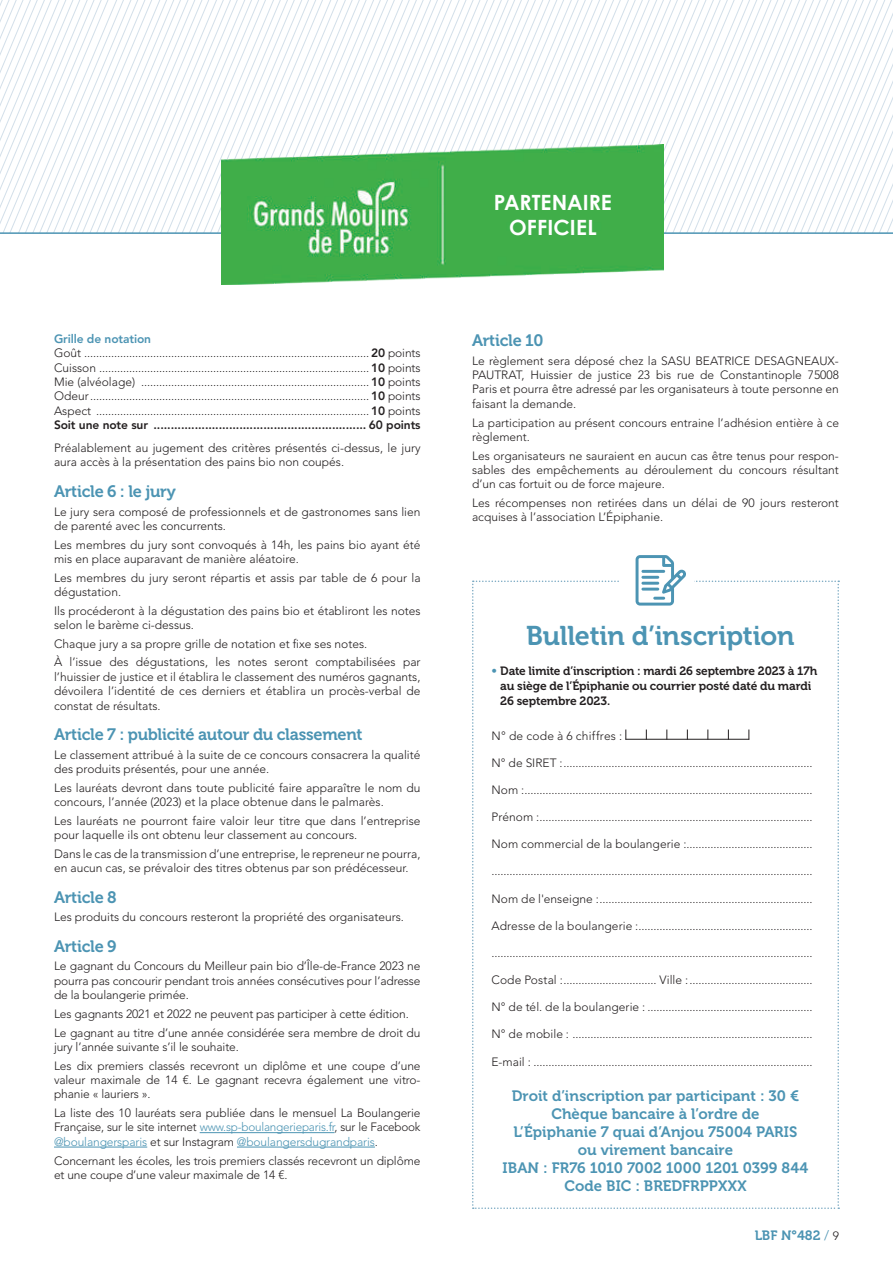
<style>
.page{position:relative;width:893px;height:1263px;background:#fff}
.page>*{position:absolute;margin:0;border:0;box-sizing:border-box;transform-origin:0 0}
.t1{font:27px "Museo 700";letter-spacing:-.005em;color:#4c94b3}
.t2{font:700 21px/25.2px "Century Gothic";letter-spacing:.005em;color:#fff;text-align:center}
.t3{font:16.5px "Museo 700";letter-spacing:-.015em;color:#4c94b3}
.t4{font:15px/18px "Museo 700";color:#4c94b3;text-align:center}
.t5{font:13.5px "Museo 700";color:#4c94b3}
.t6{font:300 12px/14.4px "Avenir LT Std";color:#231f20}
.t7{font:12px/15px "Museo 700";letter-spacing:-.01em;color:#231f20}
.t8{font:800 12px "Avenir LT Std";letter-spacing:-.01em;color:#231f20}
.t9{font:300 12px "Avenir LT Std";letter-spacing:.025em;color:#231f20}
.t10{font:800 12px "Avenir LT Std";letter-spacing:-.01em;color:#4c94b3}
.s1{font-weight:800}
.s2{color:#4c94b3}
.s3{font-family:"Avenir LT Std";font-weight:300}
.s4{font-family:"Avenir LT Std";font-weight:300;font-size:12px;color:#231f20}
</style>
<div class="page">
<svg style="left:520px;top:0;width:112px;height:145px"></svg>
<svg style="left:632px;top:0;width:72px;height:232px"></svg>
<svg style="left:704px;top:0;width:189px;height:232px"></svg>
<svg style="left:0;top:0;width:166px;height:232px"></svg>
<svg style="left:166px;top:0;width:354px;height:232px"></svg>
<hr style="left:0;top:232px;width:893px;height:2px;background:#4c94b3">
<hr style="left:200px;top:1132px;width:134px;height:1px;background:#4c94b3">
<hr style="left:54px;top:1147px;width:93px;height:1px;background:#4c94b3">
<hr style="left:237px;top:1147px;width:138px;height:1px;background:#4c94b3">
<svg style="left:472px;top:555px;width:367px;height:654px"></svg>
<img style="left:221px;top:145px;width:442px;height:140px">
<p class="t10" style="left:54px;top:331px;width:99px">Grille de notation</p>
<p class="t6" style="left:54px;top:346px;width:29px">Goût</p>
<p class="t6" style="left:371px;top:346px;width:51px"><span class="s1">20</span> points</p>
<p class="t6" style="left:54px;top:360px;width:44px">Cuisson</p>
<p class="t6" style="left:371px;top:360px;width:51px"><span class="s1">10</span> points</p>
<p class="t6" style="left:54px;top:375px;width:83px">Mie (alvéolage)</p>
<p class="t6" style="left:371px;top:375px;width:51px"><span class="s1">10</span> points</p>
<p class="t6" style="left:54px;top:389px;width:36px">Odeur</p>
<p class="t6" style="left:371px;top:389px;width:51px"><span class="s1">10</span> points</p>
<p class="t6" style="left:54px;top:403px;width:39px">Aspect</p>
<p class="t6" style="left:371px;top:403px;width:51px"><span class="s1">10</span> points</p>
<p class="t8" style="left:54px;top:418px;width:96px">Soit une note sur</p>
<p class="t8" style="left:369px;top:418px;width:53px">60 points</p>
<p class="t6" style="left:54px;top:441px;width:368px">Préalablement au jugement des critères présentés ci-dessus, le jury aura accès à la présentation des pains bio non coupés.</p>
<h3 class="t3" style="left:54px;top:482px;width:124px">Article 6 : le jury</h3>
<p class="t6" style="left:54px;top:504px;width:368px">Le jury sera composé de professionnels et de gastronomes sans lien de parenté avec les concurrents.</p>
<p class="t6" style="left:54px;top:537px;width:368px">Les membres du jury sont convoqués à 14h, les pains bio ayant été mis en place auparavant de manière aléatoire.</p>
<p class="t6" style="left:54px;top:570px;width:368px">Les membres du jury seront répartis et assis par table de 6 pour la dégustation.</p>
<p class="t6" style="left:54px;top:603px;width:368px">Ils procéderont à la dégustation des pains bio et établiront les notes selon le barème ci-dessus.</p>
<p class="t6" style="left:54px;top:634px;width:368px;line-height:18.6px">Chaque jury a sa propre grille de notation et fixe ses notes.<br>À l’issue des dégustations, les notes seront comptabilisées par</p>
<p class="t6" style="left:54px;top:669px;width:368px;text-align:justify">l’huissier de justice et il établira le classement des numéros gagnants, dévoilera l’identité de ces derniers et établira un procès-verbal de constat de résultats.</p>
<h3 class="t3" style="left:54px;top:725px;width:310px">Article 7 : publicité autour du classement</h3>
<p class="t6" style="left:54px;top:747px;width:368px">Le classement attribué à la suite de ce concours consacrera la qualité des produits présentés, pour une année.</p>
<p class="t6" style="left:54px;top:780px;width:368px">Les lauréats devront dans toute publicité faire apparaître le nom du concours, l’année (2023) et la place obtenue dans le palmarès.</p>
<p class="t6" style="left:54px;top:813px;width:368px">Les lauréats ne pourront faire valoir leur titre que dans l’entreprise pour laquelle ils ont obtenu leur classement au concours.</p>
<p class="t6" style="left:54px;top:846px;width:368px">Dans le cas de la transmission d’une entreprise, le repreneur ne pourra, en aucun cas, se prévaloir des titres obtenus par son prédécesseur.</p>
<h3 class="t3" style="left:54px;top:888px;width:64px">Article 8</h3>
<p class="t6" style="left:54px;top:910px;width:351px">Les produits du concours resteront la propriété des organisateurs.</p>
<h3 class="t3" style="left:54px;top:937px;width:64px">Article 9</h3>
<p class="t6" style="left:54px;top:959px;width:368px;text-align:justify">Le gagnant du Concours du Meilleur pain bio d’Île-de-France 2023 ne pourra pas concourir pendant trois années consécutives pour l’adresse de la boulangerie primée.</p>
<p class="t6" style="left:54px;top:1004px;width:368px;line-height:18.6px">Les gagnants 2021 et 2022 ne peuvent pas participer à cette édition.<br>Le gagnant au titre d’une année considérée sera membre de droit du</p>
<p class="t6" style="left:54px;top:1037px;width:368px;line-height:18.6px">jury l’année suivante s’il le souhaite.<br>Les dix premiers classés recevront un diplôme et une coupe d’une</p>
<p class="t6" style="left:54px;top:1073px;width:368px">valeur maximale de 14 €. Le gagnant recevra également une vitro&shy;phanie « lauriers ».</p>
<p class="t6" style="left:54px;top:1106px;width:368px;text-align:justify">La liste des 10 lauréats sera publiée dans le mensuel La Boulangerie Française, sur le site internet <span class="s2">www.sp-boulangerieparis.fr</span>, sur le Facebook <span class="s2">@boulangersparis</span> et sur Instagram <span class="s2">@boulangersdugrandparis</span>.</p>
<p class="t6" style="left:54px;top:1153px;width:368px">Concernant les écoles, les trois premiers classés recevront un diplôme et une coupe d’une valeur maximale de 14 €.</p>
<h2 class="t2" style="left:494px;top:189px;width:120px">PARTENAIRE<br>OFFICIEL</h2>
<h3 class="t3" style="left:472px;top:331px;width:73px">Article 10</h3>
<p class="t6" style="left:472px;top:353px;width:368px;text-align:justify">Le règlement sera déposé chez la SASU BEATRICE DESAGNEAUX-PAUTRAT, Huissier de justice 23 bis rue de Constantinople 75008<br>Paris et pourra être adressé par les organisateurs à toute personne en faisant la demande.</p>
<p class="t6" style="left:472px;top:415px;width:368px">La participation au présent concours entraine l’adhésion entière à ce règlement.</p>
<p class="t6" style="left:472px;top:448px;width:368px;text-align:justify">Les organisateurs ne sauraient en aucun cas être tenus pour respon&shy;sables des empêchements au déroulement du concours résultant d’un cas fortuit ou de force majeure.</p>
<p class="t6" style="left:472px;top:496px;width:368px">Les récompenses non retirées dans un délai de 90 jours resteront acquises à l’association L’Épiphanie.</p>
<h1 class="t1" style="left:526px;top:620px;width:270px">Bulletin d’inscription</h1>
<p class="t7" style="left:500px;top:664px;width:319px;text-indent:-9px"><span class="s2">•</span> Date limite d’inscription : mardi 26 septembre 2023 à 17h au siège de l’Épiphanie ou courrier posté daté du mardi<br>26 septembre 2023.</p>
<p class="t9" style="left:491px;top:728px;width:132px">N° de code à 6 chiffres :</p>
<p class="t6" style="left:491px;top:755px;width:323px">N° de SIRET :...................................................................................</p>
<p class="t6" style="left:491px;top:783px;width:323px">Nom :................................................................................................</p>
<p class="t6" style="left:491px;top:810px;width:323px">Prénom :...........................................................................................</p>
<p class="t6" style="left:491px;top:837px;width:323px">Nom commercial de la boulangerie :..........................................</p>
<p class="t6" style="left:491px;top:864px;width:323px">...........................................................................................................</p>
<p class="t6" style="left:491px;top:891px;width:323px">Nom de l'enseigne :.......................................................................</p>
<p class="t6" style="left:491px;top:918px;width:323px">Adresse de la boulangerie :..........................................................</p>
<p class="t6" style="left:491px;top:945px;width:323px">...........................................................................................................</p>
<p class="t6" style="left:491px;top:973px;width:323px">Code Postal :............................... Ville :.........................................</p>
<p class="t6" style="left:491px;top:1000px;width:323px">N° de tél. de la boulangerie : .......................................................</p>
<p class="t6" style="left:491px;top:1027px;width:323px">N° de mobile : ................................................................................</p>
<p class="t6" style="left:491px;top:1054px;width:323px">E-mail : .............................................................................................</p>
<p class="t4" style="left:503px;top:1086px;width:307px">Droit d’inscription par participant : 30 €<br>Chèque bancaire à l’ordre de<br>L’Épiphanie 7 quai d’Anjou 75004 PARIS ou virement bancaire<br>IBAN : FR76 1010 7002 1000 1201 0399 844<br>Code BIC : BREDFRPPXXX</p>
<p class="t5" style="left:755px;top:1227px;width:86px">LBF N°482 <span class="s3">/</span> <span class="s4">9</span></p>
</div>
